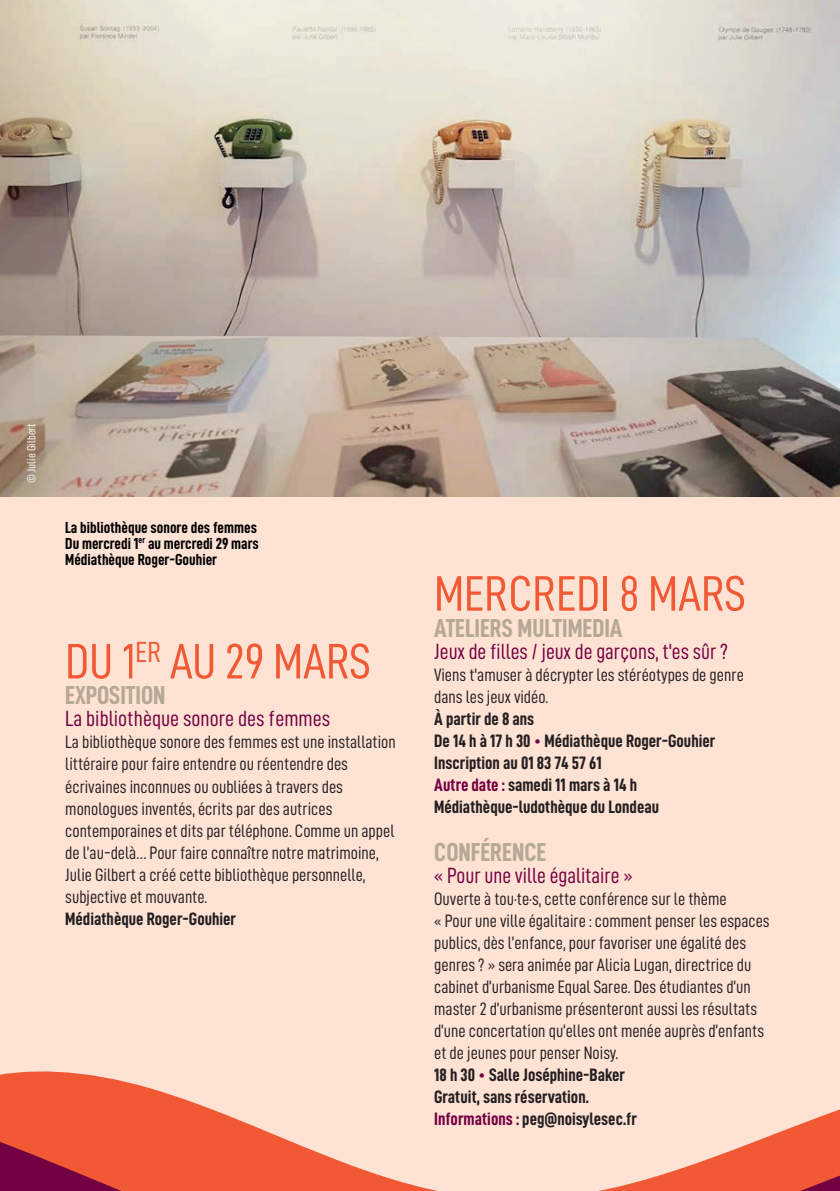
<style>
.page{position:relative;width:840px;height:1191px;background:#fff}
.page>*{position:absolute;margin:0;border:0;box-sizing:border-box;transform-origin:0 0}
.t1{font:50px "D DIN Condensed";color:#f05933}
.t2{font:26px "D DIN Condensed Bold";color:#b6a897}
.t3{font:22px "D DIN Condensed";color:#730041}
.t4{font:18px/22px "D DIN Condensed";color:#231f20}
.t5{font:18px/22px "D DIN Condensed Bold";color:#231f20}
.t6{font:16px/16px "D DIN Condensed Bold";color:#000001}
.t7{font:12px "D DIN Condensed";color:#fff}
.s1{font-family:"D DIN Condensed";color:#730041}
.s2{color:#730041}
</style>
<div class="page">
<div style="left:0;top:0;width:839px;height:1191px;background:#fee2d4"></div>
<img style="left:0;top:0;width:839px;height:496px">
<svg style="left:0;top:1071px;width:839px;height:120px"></svg>
<p class="t7" style="left:25px;top:483px;width:61px;rotate:-90deg">© Julie Gilbert</p>
<p class="t6" style="left:65px;top:519px;width:195px">La bibliothèque sonore des femmes<br>Du mercredi 1<sup>er</sup> au mercredi 29 mars<br>Médiathèque Roger-Gouhier</p>
<h1 class="t1" style="left:65px;top:634px;width:307px">DU 1<sup>ER</sup> AU 29 MARS</h1>
<h2 class="t2" style="left:65px;top:681px;width:102px">EXPOSITION</h2>
<p class="t3" style="left:65px;top:707px;width:266px">La bibliothèque sonore des femmes</p>
<p class="t4" style="left:65px;top:731px;width:332px">La bibliothèque sonore des femmes est une installation littéraire pour faire entendre ou réentendre des écrivaines inconnues ou oubliées à travers des monologues inventés, écrits par des autrices contemporaines et dits par téléphone. Comme un appel de l’au-delà… Pour faire connaître notre matrimoine, Julie Gilbert a créé cette bibliothèque personnelle, subjective et mouvante.</p>
<p class="t5" style="left:65px;top:907px;width:172px">Médiathèque Roger-Gouhier</p>
<h1 class="t1" style="left:434px;top:566px;width:313px">MERCREDI 8 MARS</h1>
<h2 class="t2" style="left:434px;top:613px;width:190px">ATELIERS MULTIMEDIA</h2>
<p class="t3" style="left:434px;top:639px;width:295px">Jeux de filles / jeux de garçons, t'es sûr ?</p>
<p class="t4" style="left:434px;top:663px;width:311px">Viens t'amuser à décrypter les stéréotypes de genre dans les jeux vidéo.</p>
<p class="t5" style="left:434px;top:707px;width:282px">À partir de 8 ans<br>De 14 h à 17 h 30 <span class="s1">•</span> Médiathèque Roger-Gouhier<br>Inscription au 01 83 74 57 61<br><span class="s2">Autre date :</span> samedi 11 mars à 14 h<br>Médiathèque-ludothèque du Londeau</p>
<h2 class="t2" style="left:434px;top:837px;width:114px">CONFÉRENCE</h2>
<p class="t3" style="left:434px;top:863px;width:200px">« Pour une ville égalitaire »</p>
<p class="t4" style="left:434px;top:887px;width:337px">Ouverte à tou·te·s, cette conférence sur le thème<br>« Pour une ville égalitaire : comment penser les espaces publics, dès l’enfance, pour favoriser une égalité des genres ? » sera animée par Alicia Lugan, directrice du cabinet d’urbanisme Equal Saree. Des étudiantes d’un master 2 d’urbanisme présenteront aussi les résultats d’une concertation qu’elles ont menée auprès d’enfants et de jeunes pour penser Noisy.</p>
<p class="t5" style="left:434px;top:1063px;width:204px">18 h 30 <span class="s1">•</span> Salle Joséphine-Baker<br>Gratuit, sans réservation.<br><span class="s2">Informations :</span> peg@noisylesec.fr</p>
</div>
